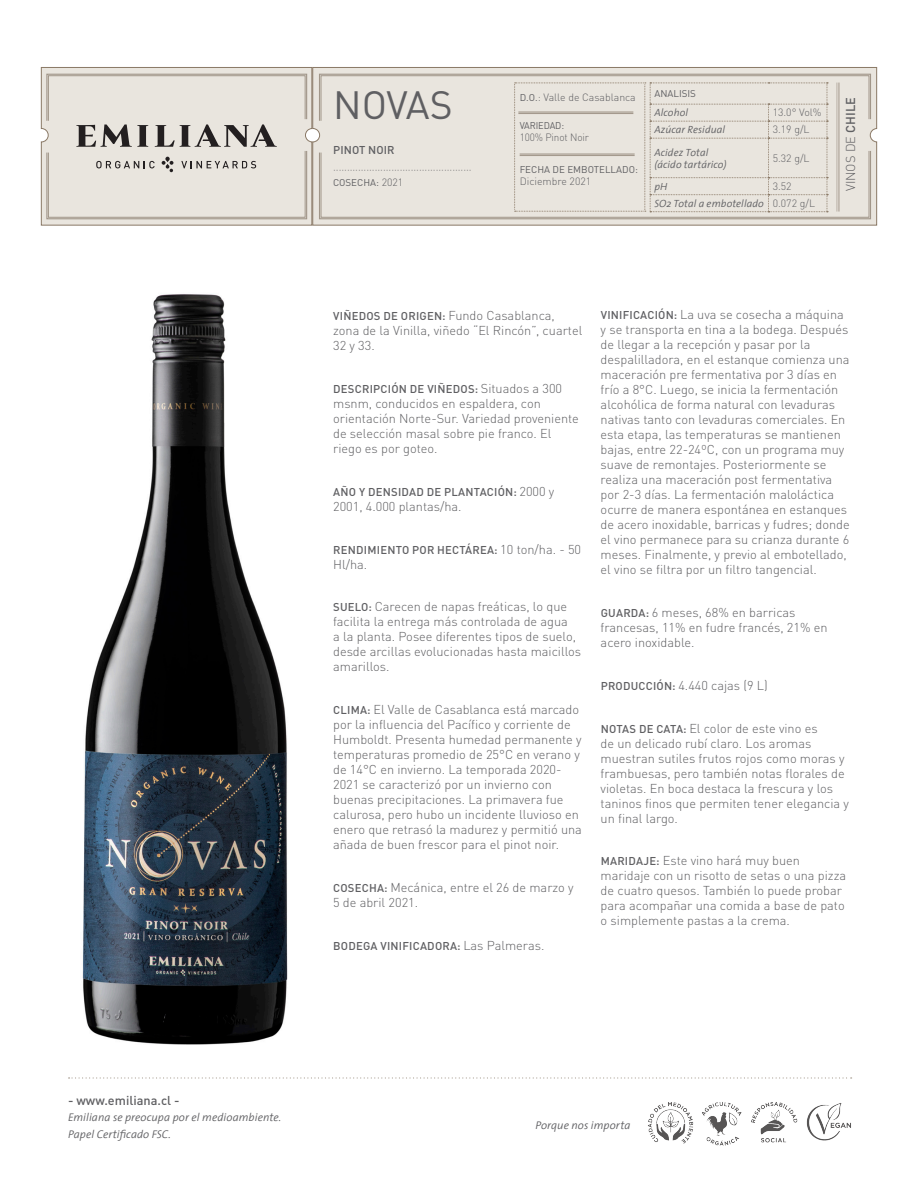
<style>
.page{position:relative;width:918px;height:1188px;background:#fff}
.page>*{position:absolute;margin:0;border:0;box-sizing:border-box;transform-origin:0 0}
.t1{font:39px "DIN Pro";letter-spacing:-.005em;color:#5f5f62}
.t2{font:300 12.75px/15px "DIN Pro";color:#5f5f62}
.t3{font:500 12.75px "DIN Pro";color:#5f5f62}
.t4{font:500 11.25px "DIN Pro";letter-spacing:.02em;color:#5f5f62}
.t5{font:italic 300 11.25px "The Sans";letter-spacing:.005em;color:#5f5f62}
.texto_cuadro{font:300 10.5px "DIN Pro";color:#5f5f62}
.suB-suB{font:italic 300 10.5px "The Sans";letter-spacing:.01em;color:#5f5f62}
.texto_cuadro-2{font:300 10.5px "DIN Pro";color:#5f5f62;scale:.95 1}
.texto_cuadro-3{font:9.75px "DIN Pro";color:#5f5f62}
.texto_cuadro-4{font:9.75px "DIN Pro";color:#5f5f62;scale:.95 1}
.suB-suB-2{font:9.75px "DIN Pro";color:#5f5f62}
.s1{font-weight:300;font-size:10.5px}
.s2{font-weight:400;font-size:9.75px}
.s3{font-weight:500}
.s4{font-weight:300;font-size:12.75px}
.s5{font-weight:500;font-size:11.25px}
</style>
<div class="page">
<img style="left:82px;top:294px;width:206px;height:751px">
<svg style="left:69px;top:1077px;width:783px;height:2px"></svg>
<img style="left:648px;top:1102px;width:203px;height:44px">
<svg style="left:312px;top:67px;width:565px;height:159px;background:#d9d3ca"></svg>
<svg style="left:41px;top:67px;width:271px;height:159px;background:#dbd7d0"></svg>
<svg style="left:318px;top:73px;width:554px;height:147px;background:#e5e0d9"></svg>
<hr style="left:520px;top:153px;width:115px;height:2px;background:#a19689">
<hr style="left:520px;top:155px;width:115px;height:1px;background:#a19689">
<hr style="left:518px;top:111px;width:115px;height:2px;background:#a19689">
<hr style="left:518px;top:113px;width:115px;height:1px;background:#a19689">
<hr style="left:838px;top:83px;width:2px;height:129px;background:#bab1a6">
<hr style="left:837px;top:83px;width:1px;height:129px;background:#bab1a6">
<p class="t1" style="left:333px;top:74px;width:121px">NOVAS</p>
<p class="t4" style="left:333px;top:141px;width:63px">PINOT NOIR</p>
<p class="texto_cuadro" style="left:333px;top:161px;width:140px">··················································</p>
<p class="texto_cuadro-3" style="left:333px;top:175px;width:72px">COSECHA: <span class="s1">2021</span></p>
<p class="texto_cuadro" style="left:520px;top:89px;width:118px"><span class="s2">D.O.</span>: Valle de Casablanca</p>
<p class="texto_cuadro-4" style="left:520px;top:118px;width:48px">VARIEDAD:</p>
<p class="texto_cuadro-2" style="left:520px;top:130px;width:74px">100% Pinot Noir</p>
<p class="texto_cuadro-3" style="left:520px;top:162px;width:120px">FECHA DE EMBOTELLADO:</p>
<p class="texto_cuadro" style="left:520px;top:173px;width:73px">Diciembre 2021</p>
<p class="suB-suB-2" style="left:654px;top:86px;width:43px">ANALISIS</p>
<p class="suB-suB" style="left:654px;top:104px;width:35px">Alcohol</p>
<p class="texto_cuadro" style="left:773px;top:104px;width:50px">13.0° Vol%</p>
<p class="suB-suB" style="left:654px;top:121px;width:72px">Azúcar Residual</p>
<p class="texto_cuadro" style="left:773px;top:121px;width:38px">3.19 g/L</p>
<p class="suB-suB" style="left:654px;top:144px;width:55px">Acidez Total</p>
<p class="suB-suB" style="left:654px;top:156px;width:74px">(ácido tartárico)</p>
<p class="texto_cuadro" style="left:773px;top:150px;width:38px">5.32 g/L</p>
<p class="suB-suB" style="left:654px;top:178px;width:15px">pH</p>
<p class="texto_cuadro" style="left:773px;top:178px;width:20px">3.52</p>
<p class="suB-suB" style="left:654px;top:195px;width:111px">SO2 Total a embotellado</p>
<p class="texto_cuadro" style="left:773px;top:195px;width:44px">0.072 g/L</p>
<p class="t2" style="left:842px;top:191px;width:95px;rotate:-90deg">VINOS DE <span class="s3">CHILE</span></p>
<p class="t4" style="left:333px;top:307px;width:223px">VIÑEDOS DE ORIGEN: <span class="s4">Fundo Casablanca,</span></p>
<p class="t2" style="left:333px;top:322px;width:251px">zona de la Vinilla, viñedo “El Rincón”, cuartel<br>32 y 33.</p>
<p class="t4" style="left:333px;top:380px;width:230px">DESCRIPCIÓN DE VIÑEDOS: <span class="s4">Situados a 300</span></p>
<p class="t2" style="left:333px;top:395px;width:247px">msnm, conducidos en espaldera, con orientación Norte-Sur. Variedad proveniente de selección masal sobre pie franco. El riego es por goteo.</p>
<p class="t4" style="left:333px;top:483px;width:223px">AÑO Y DENSIDAD DE PLANTACIÓN: <span class="s4">2000 y</span></p>
<p class="t2" style="left:333px;top:498px;width:130px">2001, 4.000 plantas/ha.</p>
<p class="t4" style="left:333px;top:540px;width:249px">RENDIMIENTO POR HECTÁREA: <span class="s4">10 ton/ha. - 50</span></p>
<p class="t2" style="left:333px;top:555px;width:36px">Hl/ha.</p>
<p class="t2" style="left:333px;top:598px;width:250px"><span class="s5">SUELO:</span> Carecen de napas freáticas, lo que facilita la entrega más controlada de agua<br>a la planta. Posee diferentes tipos de suelo, desde arcillas evolucionadas hasta maicillos amarillos.</p>
<p class="t2" style="left:333px;top:701px;width:250px"><span class="s5">CLIMA:</span> El Valle de Casablanca está marcado por la influencia del Pacífico y corriente de Humboldt. Presenta humedad permanente y temperaturas promedio de 25°C en verano y de 14°C en invierno. La temporada 2020- 2021 se caracterizó por un invierno con buenas precipitaciones. La primavera fue calurosa, pero hubo un incidente lluvioso en enero que retrasó la madurez y permitió una añada de buen frescor para el pinot noir.</p>
<p class="t2" style="left:333px;top:879px;width:242px"><span class="s5">COSECHA:</span> Mecánica, entre el 26 de marzo y<br>5 de abril 2021.</p>
<p class="t4" style="left:333px;top:937px;width:213px">BODEGA VINIFICADORA: <span class="s4">Las Palmeras.</span></p>
<p class="t2" style="left:601px;top:306px;width:251px"><span class="s5">VINIFICACIÓN:</span> La uva se cosecha a máquina y se transporta en tina a la bodega. Después de llegar a la recepción y pasar por la despalilladora, en el estanque comienza una maceración pre fermentativa por 3 días en frío a 8°C. Luego, se inicia la fermentación alcohólica de forma natural con levaduras nativas tanto con levaduras comerciales. En esta etapa, las temperaturas se mantienen bajas, entre 22-24ºC, con un programa muy suave de remontajes. Posteriormente se realiza una maceración post fermentativa por 2-3 días. La fermentación maloláctica ocurre de manera espontánea en estanques de acero inoxidable, barricas y fudres; donde el vino permanece para su crianza durante 6 meses. Finalmente, y previo al embotellado, el vino se filtra por un filtro tangencial.</p>
<p class="t2" style="left:601px;top:604px;width:229px"><span class="s5">GUARDA:</span> 6 meses, 68% en barricas francesas, 11% en fudre francés, 21% en acero inoxidable.</p>
<p class="t2" style="left:601px;top:677px;width:169px"><span class="s5">PRODUCCIÓN:</span> 4.440 cajas (9 L)</p>
<p class="t2" style="left:601px;top:719px;width:250px"><span class="s5">NOTAS DE CATA:</span> El color de este vino es<br>de un delicado rubí claro. Los aromas muestran sutiles frutos rojos como moras y frambuesas, pero también notas florales de violetas. En boca destaca la frescura y los taninos finos que permiten tener elegancia y un final largo.</p>
<p class="t2" style="left:601px;top:852px;width:247px"><span class="s5">MARIDAJE:</span> Este vino hará muy buen maridaje con un risotto de setas o una pizza de cuatro quesos. También lo puede probar para acompañar una comida a base de pato o simplemente pastas a la crema.</p>
<p class="t3" style="left:68px;top:1090px;width:113px">- www.emiliana.cl -</p>
<p class="t5" style="left:68px;top:1108px;width:215px">Emiliana se preocupa por el medioambiente.</p>
<p class="t5" style="left:68px;top:1125px;width:104px">Papel Certificado FSC.</p>
<p class="t5" style="left:535px;top:1116px;width:96px">Porque nos importa</p>
</div>
